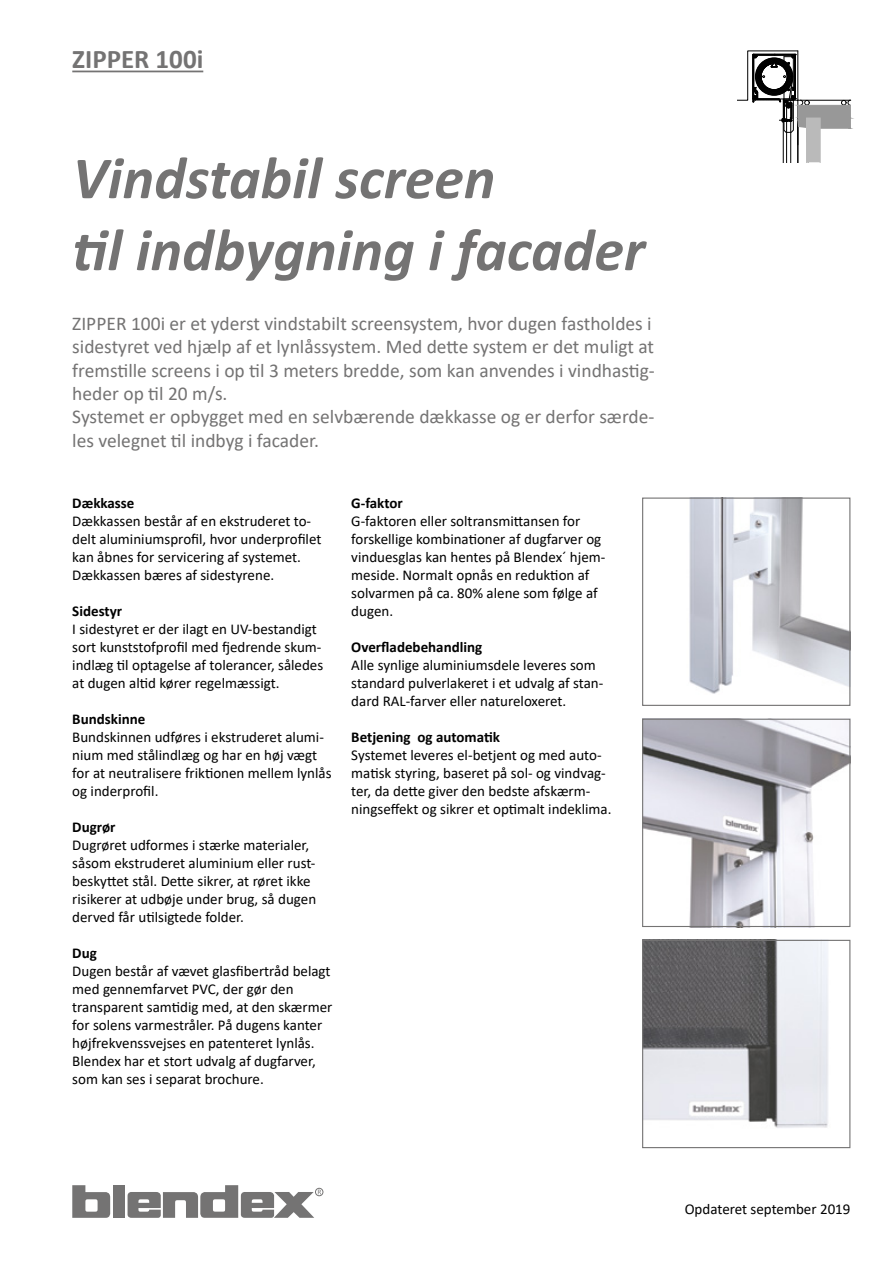
<style>
.page{position:relative;width:893px;height:1263px;background:#fff}
.page>*{position:absolute;margin:0;border:0;box-sizing:border-box;transform-origin:0 0}
.t1{font:italic 700 60px/72px "Calibri";color:#747373}
.t2{font:700 27px "Calibri";color:#747373}
.t3{font:19.5px/23.4px "Calibri";color:#747373}
.t4{font:15px/18px "Calibri";color:#000}
.t5{font:700 15px "Calibri";color:#000}
.t6{font:5.85px/10.6px "Verdana";color:#000}
</style>
<div class="page">
<hr style="left:72px;top:71px;width:131px;height:1px;background:#747373">
<svg style="left:72px;top:1185px;width:38px;height:33px"></svg>
<div style="left:113px;top:1185px;width:12px;height:33px;background:#747373"></div>
<svg style="left:127px;top:1185px;width:194px;height:33px"></svg>
<div style="left:315px;top:1188px;width:8px;height:8px;border:1px solid #747373;border-radius:50%"></div>
<svg style="left:738px;top:50px;width:113px;height:112px"></svg>
<img style="left:689px;top:499px;width:159px;height:195px">
<div style="left:642px;top:497px;width:208px;height:209px;border:1px solid #747373"></div>
<img style="left:644px;top:942px;width:184px;height:186px">
<div style="left:642px;top:940px;width:208px;height:208px;border:1px solid #747373"></div>
<img style="left:644px;top:721px;width:204px;height:204px">
<div style="left:642px;top:719px;width:208px;height:208px;border:1px solid #747373"></div>
<h2 class="t2" style="left:72px;top:40px;width:133px">ZIPPER 100i</h2>
<h1 class="t1" style="left:72px;top:140px;width:574px">Vindstabil screen<br>til indbygning i facader</h1>
<p class="t3" style="left:72px;top:311px;width:584px">ZIPPER 100i er et yderst vindstabilt screensystem, hvor dugen fastholdes i sidestyret ved hjælp af et lynlåssystem. Med dette system er det muligt at fremstille screens i op til 3 meters bredde, som kan anvendes i vindhastig&shy;heder op til 20 m/s.<br>Systemet er opbygget med en selvbærende dækkasse og er derfor særde&shy;les velegnet til indbyg i facader.</p>
<p class="t5" style="left:72px;top:492px;width:64px">Dækkasse</p>
<p class="t4" style="left:72px;top:512px;width:251px">Dækkassen består af en ekstruderet to&shy;delt aluminiumsprofil, hvor underprofilet kan åbnes for servicering af systemet.<br>Dækkassen bæres af sidestyrene.</p>
<p class="t5" style="left:72px;top:600px;width:51px">Sidestyr</p>
<p class="t4" style="left:72px;top:620px;width:252px">I sidestyret er der ilagt en UV-bestandigt sort kunststofprofil med fjedrende skum&shy;indlæg til optagelse af tolerancer, således at dugen altid kører regelmæssigt.</p>
<p class="t5" style="left:72px;top:708px;width:75px">Bundskinne</p>
<p class="t4" style="left:72px;top:728px;width:261px">Bundskinnen udføres i ekstruderet alumi&shy;nium med stålindlæg og har en høj vægt for at neutralisere friktionen mellem lynlås og inderprofil.</p>
<p class="t5" style="left:72px;top:816px;width:45px">Dugrør</p>
<p class="t4" style="left:72px;top:836px;width:245px">Dugrøret udformes i stærke materialer, såsom ekstruderet aluminium eller rust&shy;beskyttet stål. Dette sikrer, at røret ikke risikerer at udbøje under brug, så dugen derved får utilsigtede folder.</p>
<p class="t5" style="left:72px;top:942px;width:26px">Dug</p>
<p class="t4" style="left:72px;top:962px;width:262px">Dugen består af vævet glasfibertråd belagt med gennemfarvet PVC, der gør den transparent samtidig med, at den skærmer for solens varmestråler. På dugens kanter højfrekvenssvejses en patenteret lynlås.<br>Blendex har et stort udvalg af dugfarver, som kan ses i separat brochure.</p>
<p class="t5" style="left:351px;top:492px;width:53px">G-faktor</p>
<p class="t4" style="left:351px;top:512px;width:256px">G-faktoren eller soltransmittansen for forskellige kombinationer af dugfarver og vinduesglas kan hentes på Blendex´ hjem&shy;meside. Normalt opnås en reduktion af solvarmen på ca. 80% alene som følge af dugen.</p>
<p class="t5" style="left:351px;top:636px;width:133px">Overfladebehandling</p>
<p class="t4" style="left:351px;top:656px;width:254px">Alle synlige aluminiumsdele leveres som standard pulverlakeret i et udvalg af stan&shy;dard RAL-farver eller natureloxeret.</p>
<p class="t5" style="left:351px;top:726px;width:150px">Betjening og automatik</p>
<p class="t4" style="left:351px;top:746px;width:262px">Systemet leveres el-betjent og med auto&shy;matisk styring, baseret på sol- og vindvag&shy;ter, da dette giver den bedste afskærm&shy;ningseffekt og sikrer et optimalt indeklima.</p>
<p class="t6" style="left:567px;top:575px;width:33px">Zipper100i<br>ZS100i</p>
<p class="t4" style="left:685px;top:1200px;width:167px">Opdateret september 2019</p>
</div>
